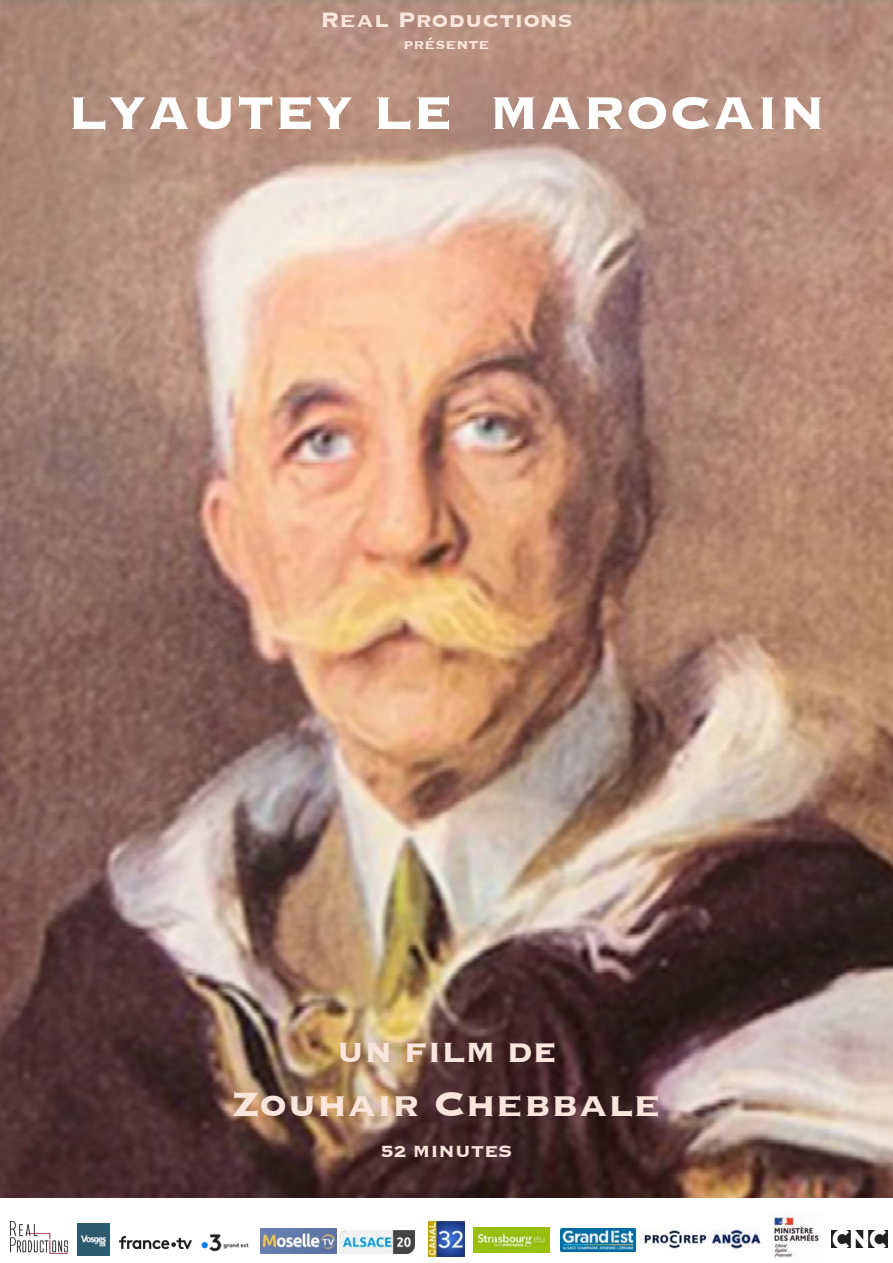
<style>
.page{position:relative;width:893px;height:1263px;background:#fff}
.page>*{position:absolute;margin:0;border:0;box-sizing:border-box;transform-origin:0 0}
.t1{font:700 60px "Copperplate";color:#fff}
.t2{font:700 45px "Copperplate";color:#f9e5db}
.t3{font:700 36px "Copperplate";color:#f9e5db}
.t4{font:700 27px "Copperplate";color:#f9e5db}
.t5{font:700 21px "Copperplate";color:#f9e5db}
.t6{font:700 18px "Copperplate";color:#f9e5db}
</style>
<div class="page">
<img style="left:0;top:0;width:893px;height:1197px">
<img style="left:10px;top:1221px;width:57px;height:32px">
<img style="left:78px;top:1224px;width:32px;height:32px">
<img style="left:120px;top:1236px;width:71px;height:13px">
<img style="left:201px;top:1234px;width:48px;height:18px">
<img style="left:260px;top:1228px;width:76px;height:25px">
<img style="left:339px;top:1230px;width:76px;height:24px">
<img style="left:429px;top:1221px;width:35px;height:36px">
<img style="left:474px;top:1227px;width:76px;height:25px">
<img style="left:560px;top:1228px;width:76px;height:23px">
<img style="left:711px;top:1229px;width:51px;height:20px">
<img style="left:644px;top:1230px;width:63px;height:19px">
<img style="left:832px;top:1231px;width:55px;height:16px">
<img style="left:772px;top:1212px;width:47px;height:46px">
<p class="t4" style="left:320px;top:2px;width:254px">Real Productions</p>
<p class="t6" style="left:403px;top:32px;width:88px">présente</p>
<p class="t1" style="left:67px;top:73px;width:760px">LYAUTEY LE MAROCAIN</p>
<p class="t3" style="left:336px;top:1029px;width:221px">UN FILM DE</p>
<p class="t2" style="left:232px;top:1074px;width:430px">Zouhair Chebbale</p>
<p class="t5" style="left:381px;top:1137px;width:133px">52 MINUTES</p>
</div>
